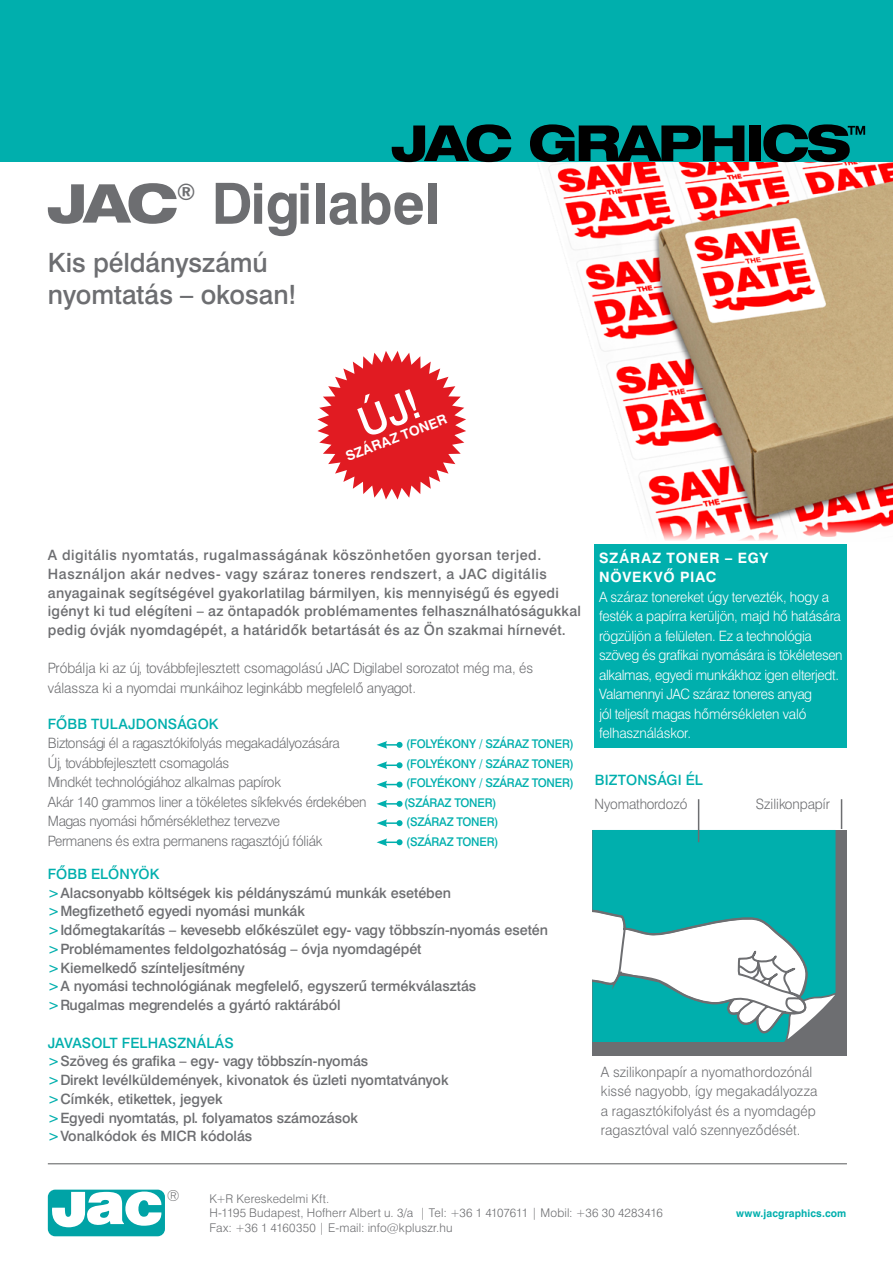
<style>
.page{position:relative;width:893px;height:1263px;background:#fff}
.page>*{position:absolute;margin:0;border:0;box-sizing:border-box;transform-origin:0 0}
.t1{font:700 56.85px "Swiss 721 PFL";color:#6d6e71}
.t2{font:26.55px/32px "Swiss 721 Md PFL";color:#6d6e71}
.t3{font:700 22.8px "Swiss 721 PFL";color:#6d6e71}
.t4{font:15.45px "Swiss 721 Th PFL";color:#6d6e71}
.t5{font:14.25px/18.8px "Swiss 721 Md PFL";color:#6d6e71}
.t6{font:14.25px/19.5px "Swiss 721 Lt PFL";letter-spacing:-.015em;color:#6d6e71;scale:.96 1}
.t7{font:14.25px/18.8px "Swiss 721 Md PFL";letter-spacing:.02em;color:#6d6e71}
.t8{font:14.25px/19.5px "Swiss 721 Lt PFL";letter-spacing:-.02em;color:#fff;scale:.96 1}
.t9{font:14.25px/19.5px "Swiss 721 Lt PFL";letter-spacing:.005em;color:#6d6e71;scale:.96 1}
.t10{font:14.25px "Swiss 721 Md PFL";letter-spacing:.01em;color:#00afad}
.t11{font:700 14.25px/18.8px "Swiss 721 PFL";letter-spacing:.065em;color:#fff}
.t12{font:700 13.5px "Swiss 721 PFL";color:#fff}
.t13{font:12px/14.4px "Swiss 721 Lt PFL";letter-spacing:.015em;color:#6d6e71}
.t14{font:12px "Swiss 721 Md PFL";letter-spacing:-.015em;color:#00afad;scale:.96 1}
.t15{font:700 10.5px "Swiss 721 PFL";letter-spacing:.02em;color:#00afad}
.s1{color:#00afad}
</style>
<div class="page">
<img style="left:397px;top:161px;width:496px;height:360px">
<div style="left:592px;top:830px;width:255px;height:226px;background:#6d6e71"></div>
<div style="left:592px;top:830px;width:243px;height:78px;background:#00afad"></div>
<hr style="left:48px;top:1163px;width:799px;height:1px;background:#58595b">
<svg style="left:48px;top:183px;width:129px;height:41px"></svg>
<svg style="left:48px;top:1189px;width:117px;height:47px"></svg>
<div style="left:595px;top:544px;width:252px;height:203px;background:#00afad"></div>
<div style="left:0;top:0;width:893px;height:161px;background:#00afad"></div>
<svg style="left:392px;top:124px;width:119px;height:38px"></svg>
<svg style="left:530px;top:124px;width:214px;height:38px"></svg>
<div style="left:749px;top:125px;width:12px;height:36px;background:#000"></div>
<svg style="left:763px;top:124px;width:102px;height:38px"></svg>
<hr style="left:841px;top:799px;width:1px;height:30px;background:#6d6e71">
<hr style="left:698px;top:799px;width:1px;height:43px;background:#6d6e71">
<svg style="left:377px;top:761px;width:26px;height:8px"></svg>
<svg style="left:377px;top:741px;width:26px;height:8px"></svg>
<svg style="left:377px;top:781px;width:26px;height:7px"></svg>
<svg style="left:377px;top:800px;width:26px;height:8px"></svg>
<svg style="left:377px;top:819px;width:26px;height:8px"></svg>
<svg style="left:377px;top:838px;width:26px;height:8px"></svg>
<svg style="left:592px;top:908px;width:244px;height:134px;background:#7ccbca"></svg>
<svg style="left:317px;top:351px;width:149px;height:148px"></svg>
<h3 class="t3" style="left:177px;top:178px;width:20px">®</h3>
<h1 class="t1" style="left:212px;top:169px;width:230px">DIGILABEL</h1>
<h2 class="t2" style="left:48px;top:247px;width:250px">Kis példányszámú nyomtatás – okosan!</h2>
<p class="t12" style="left:343px;top:449px;width:109px;rotate:-21deg">SZÁRAZ TONER</p>
<p class="t7" style="left:48px;top:545px;width:535px">A digitális nyomtatás, rugalmasságának köszönhetően gyorsan terjed.<br>Használjon akár nedves- vagy száraz toneres rendszert, a JAC digitális anyagainak segítségével gyakorlatilag bármilyen, kis mennyiségű és egyedi igényt ki tud elégíteni – az öntapadók problémamentes felhasználhatóságukkal pedig óvják nyomdagépét, a határidők betartását és az Ön szakmai hírnevét.</p>
<p class="t6" style="left:48px;top:658px;width:507px">Próbálja ki az új, továbbfejlesztett csomagolású JAC Digilabel sorozatot még ma, és válassza ki a nyomdai munkáihoz leginkább megfelelő anyagot.</p>
<p class="t10" style="left:48px;top:715px;width:172px">Főbb tulaj donságok</p>
<p class="t6" style="left:48px;top:733px;width:306px">Biztonsági él a ragasztókifolyás megakadályozására</p>
<p class="t14" style="left:406px;top:737px;width:176px">(folyékony / száraz toner)</p>
<p class="t6" style="left:48px;top:753px;width:190px">Új, továbbfejlesztett csomagolás</p>
<p class="t14" style="left:406px;top:756px;width:176px">(folyékony / száraz toner)</p>
<p class="t6" style="left:48px;top:772px;width:244px">Mindkét technológiához alkalmas papírok</p>
<p class="t14" style="left:406px;top:776px;width:176px">(folyékony / száraz toner)</p>
<p class="t6" style="left:48px;top:792px;width:333px">Akár 140 grammos liner a tökéletes síkfekvés érdekében</p>
<p class="t14" style="left:404px;top:795px;width:98px">(száraz toner)</p>
<p class="t6" style="left:48px;top:811px;width:244px">Magas nyomási hőmérséklethez tervezve</p>
<p class="t14" style="left:406px;top:815px;width:98px">(száraz toner)</p>
<p class="t6" style="left:48px;top:831px;width:288px">Permanens és extra permanens ragasztójú fóliák</p>
<p class="t14" style="left:406px;top:834px;width:98px">(száraz toner)</p>
<p class="t5" style="left:48px;top:864px;width:502px"><span class="s1">Főbb előnyök<br>&gt;</span>Alacsonyabb költségek kis példányszámú munkák esetében <span class="s1">&gt;</span>Megfizethető egyedi nyomási munkák<br><span class="s1">&gt;</span>Időmegtakarítás – kevesebb előkészület egy- vagy többszín-nyomás esetén <span class="s1">&gt;</span>Problémamentes feldolgozhatóság – óvja nyomdagépét<br><span class="s1">&gt;</span>Kiemelkedő színteljesítmény<br><span class="s1">&gt;</span>A nyomási technológiának megfelelő, egyszerű termékválasztás <span class="s1">&gt;</span>Rugalmas megrendelés a gyártó raktárából</p>
<p class="t5" style="left:48px;top:1033px;width:402px"><span class="s1">Javasolt felhasználás<br>&gt;</span>Szöveg és grafika – egy- vagy többszín-nyomás<br><span class="s1">&gt;</span>Direkt levélküldemények, kivonatok és üzleti nyomtatványok <span class="s1">&gt;</span>Címkék, etikettek, jegyek<br><span class="s1">&gt;</span>Egyedi nyomtatás, pl. folyamatos számozások <span class="s1">&gt;</span>Vonalkódok és MICR kódolás</p>
<p class="t11" style="left:599px;top:549px;width:171px">SZÁRAZ TONER – EGY<br>NÖVEKVŐ PIAC</p>
<p class="t8" style="left:599px;top:587px;width:255px">A száraz tonereket úgy tervezték, hogy a festék a papírra kerüljön, majd hő hatására rögzüljön a felületen. Ez a technológia szöveg és grafikai nyomására is tökéletesen alkalmas, egyedi munkákhoz igen elterjedt.<br>Valamennyi JAC száraz toneres anyag<br>jól teljesít magas hőmérsékleten való felhasználáskor.</p>
<p class="t10" style="left:595px;top:771px;width:109px">Biztonsági él</p>
<p class="t6" style="left:595px;top:794px;width:98px">Nyomathordozó</p>
<p class="t6" style="left:756px;top:794px;width:79px">Szilikonpapír</p>
<p class="t9" style="left:601px;top:1062px;width:227px">A szilikonpapír a nyomathordozónál kissé nagyobb, így megakadályozza a ragasztókifolyást és a nyomdagép ragasztóval való szennyeződését.</p>
<p class="t4" style="left:167px;top:1186px;width:14px">®</p>
<p class="t13" style="left:209px;top:1191px;width:455px">K+R Kereskedelmi Kft.<br>H-1195 Budapest, Hofherr Albert u. 3/a | Tel: +36 1 4107611 | Mobil: +36 30 4283416<br>Fax: +36 1 4160350 | E-mail: info@kpluszr.hu</p>
<p class="t15" style="left:736px;top:1207px;width:112px">WWW.JACGRAPHICS.COM</p>
</div>
